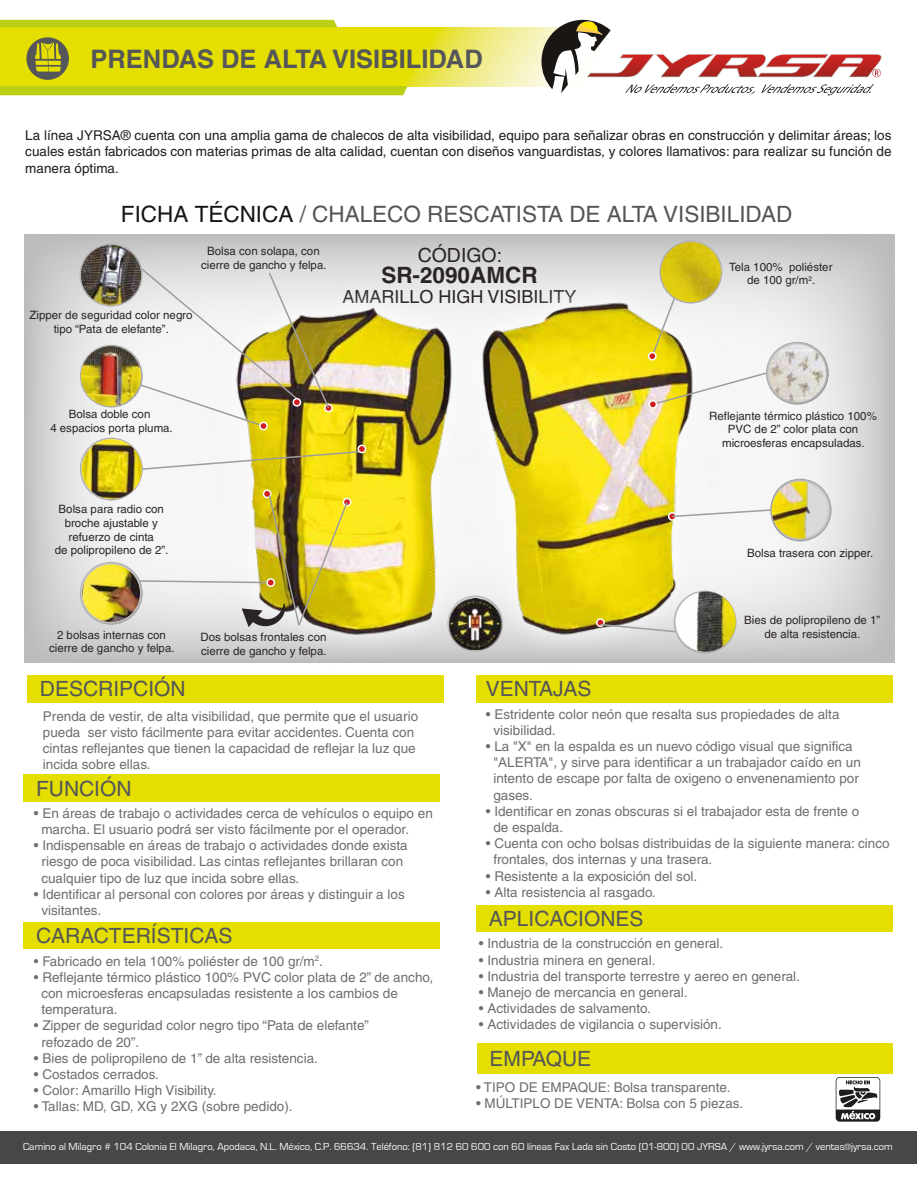
<style>
.page{position:relative;width:918px;height:1188px;background:#fff}
.page>*{position:absolute;margin:0;border:0;box-sizing:border-box;transform-origin:0 0}
.t1{font:700 25.5px "Helvetica";color:#555659}
.t2{font:22.5px "Helvetica";color:#555559}
.t3{font:700 22.5px "Helvetica";color:#2b2425}
.t4{font:21px "Helvetica";color:#555559}
.t5{font:19.5px "Helvetica";color:#2b2425}
.t6{font:18px "Helvetica";color:#2b2425}
.t7{font:13.5px/16.2px "Helvetica";color:#6e6e6e}
.t8{font:13.5px/16.5px "Helvetica";color:#1d1d1b;text-align:justify}
.t9{font:11.55px/13.8px "Helvetica";color:#2b2425;text-align:center}
.t10{font:10.5px "Eurostile";color:#fff}
.s1{color:#181613}
</style>
<div class="page">
<svg style="left:24px;top:235px;width:870px;height:428px"></svg>
<div style="left:23px;top:774px;width:417px;height:28px;background:#e4df00"></div>
<div style="left:27px;top:675px;width:416px;height:28px;background:#e4df00"></div>
<div style="left:476px;top:675px;width:417px;height:28px;background:#e4df00"></div>
<div style="left:23px;top:922px;width:417px;height:27px;background:#e4df00"></div>
<div style="left:476px;top:905px;width:416px;height:27px;background:#e4df00"></div>
<div style="left:0;top:1132px;width:916px;height:32px;background:#484647"></div>
<svg style="left:836px;top:1077px;width:44px;height:45px"></svg>
<svg style="left:0;top:27px;width:541px;height:59px;background:#e6e11d"></svg>
<div style="left:0;top:20px;width:337px;height:7px;background:#bccf15"></div>
<div style="left:0;top:86px;width:408px;height:9px;background:#bccf15"></div>
<svg style="left:541px;top:19px;width:341px;height:76px"></svg>
<svg style="left:26px;top:37px;width:43px;height:43px;background:#9c9a2c"></svg>
<div style="left:477px;top:1043px;width:415px;height:30px;background:#e4df00"></div>
<img style="left:437px;top:264px;width:293px;height:416px">
<img style="left:496px;top:297px;width:201px;height:344px">
<img style="left:199px;top:270px;width:297px;height:402px">
<img style="left:230px;top:309px;width:227px;height:330px">
<svg style="left:141px;top:450px;width:225px;height:21px"></svg>
<svg style="left:650px;top:294px;width:27px;height:64px"></svg>
<svg style="left:651px;top:371px;width:117px;height:35px"></svg>
<div style="left:259px;top:422px;width:9px;height:8px;border:2px solid #fff;border-radius:50%"></div>
<div style="left:358px;top:445px;width:7px;height:8px;background:#d11e1f;border-radius:50%"></div>
<div style="left:358px;top:445px;width:8px;height:8px;border:2px solid #fff;border-radius:50%"></div>
<div style="left:649px;top:401px;width:7px;height:7px;background:#d11e1f;border-radius:50%"></div>
<div style="left:648px;top:400px;width:9px;height:9px;border:2px solid #fff;border-radius:50%"></div>
<div style="left:649px;top:353px;width:7px;height:7px;background:#d11e1f;border-radius:50%"></div>
<div style="left:648px;top:352px;width:9px;height:9px;border:2px solid #fff;border-radius:50%"></div>
<div style="left:263px;top:490px;width:8px;height:7px;background:#d11e1f;border-radius:50%"></div>
<div style="left:263px;top:490px;width:8px;height:8px;border:2px solid #fff;border-radius:50%"></div>
<div style="left:324px;top:404px;width:9px;height:8px;border:2px solid #fff;border-radius:50%"></div>
<div style="left:343px;top:498px;width:8px;height:9px;border:2px solid #fff;border-radius:50%"></div>
<svg style="left:674px;top:591px;width:62px;height:62px"></svg>
<svg style="left:80px;top:345px;width:63px;height:62px"></svg>
<svg style="left:80px;top:562px;width:63px;height:63px"></svg>
<svg style="left:80px;top:244px;width:62px;height:62px"></svg>
<svg style="left:660px;top:241px;width:62px;height:62px"></svg>
<svg style="left:80px;top:438px;width:63px;height:62px"></svg>
<svg style="left:766px;top:342px;width:63px;height:62px"></svg>
<img style="left:769px;top:345px;width:57px;height:57px;border-radius:28px">
<div style="left:597px;top:619px;width:7px;height:7px;background:#d11e1f;border-radius:50%"></div>
<div style="left:596px;top:618px;width:9px;height:9px;border:2px solid #fff;border-radius:50%"></div>
<div style="left:668px;top:512px;width:9px;height:9px;border:2px solid #fff;border-radius:50%"></div>
<svg style="left:671px;top:508px;width:100px;height:10px"></svg>
<img style="left:82px;top:564px;width:58px;height:58px;border-radius:29px">
<svg style="left:138px;top:267px;width:192px;height:161px"></svg>
<svg style="left:770px;top:479px;width:61px;height:62px"></svg>
<img style="left:772px;top:482px;width:49px;height:57px">
<svg style="left:802px;top:507px;width:8px;height:8px"></svg>
<svg style="left:599px;top:623px;width:78px;height:10px"></svg>
<img style="left:676px;top:592px;width:60px;height:60px;border-radius:30px">
<img style="left:81px;top:346px;width:60px;height:60px;border-radius:30px">
<img style="left:81px;top:245px;width:60px;height:60px;border-radius:30px">
<img style="left:661px;top:242px;width:60px;height:60px;border-radius:30px">
<img style="left:82px;top:439px;width:60px;height:60px;border-radius:30px">
<svg style="left:447px;top:596px;width:56px;height:55px"></svg>
<img style="left:448px;top:598px;width:55px;height:51px">
<svg style="left:138px;top:494px;width:211px;height:133px"></svg>
<h1 class="t1" style="left:91px;top:43px;width:394px">PRENDAS DE ALTA VISIBILIDAD</h1>
<p class="t8" style="left:25px;top:127px;width:868px">La línea JYRSA® cuenta con una amplia gama de chalecos de alta visibilidad, equipo para señalizar obras en construcción y delimitar áreas; los cuales están fabricados con materias primas de alta calidad, cuentan con diseños vanguardistas, y colores llamativos: para realizar su función de manera óptima.</p>
<h2 class="t2" style="left:121px;top:201px;width:673px"><span class="s1">FICHA TÉCNICA</span> / CHALECO RESCATISTA DE ALTA VISIBILIDAD</h2>
<p class="t9" style="left:201px;top:244px;width:127px">Bolsa con solapa, con cierre de gancho y felpa.</p>
<p class="t9" style="left:30px;top:308px;width:165px">Zipper de seguridad color negro tipo “Pata de elefante”.</p>
<h3 class="t5" style="left:418px;top:244px;width:86px">CÓDIGO:</h3>
<h2 class="t3" style="left:381px;top:262px;width:158px">SR-2090AMCR</h2>
<h3 class="t6" style="left:342px;top:286px;width:236px">AMARILLO HIGH VISIBILITY</h3>
<p class="t9" style="left:729px;top:260px;width:105px">Tela 100% poliéster de 100 gr/m<sup>2</sup>.</p>
<p class="t9" style="left:50px;top:408px;width:124px">Bolsa doble con<br>4 espacios porta pluma.</p>
<p class="t9" style="left:709px;top:409px;width:169px">Reflejante térmico plástico 100%<br>PVC de 2” color plata con microesferas encapsuladas.</p>
<p class="t9" style="left:55px;top:502px;width:115px">Bolsa para radio con broche ajustable y refuerzo de cinta<br>de polipropileno de 2”.</p>
<p class="t9" style="left:49px;top:628px;width:127px">2 bolsas internas con cierre de gancho y felpa.</p>
<p class="t9" style="left:201px;top:630px;width:128px;text-align:left">Dos bolsas frontales con cierre de gancho y felpa.</p>
<h3 class="t4" style="left:40px;top:677px;width:147px">DESCRIPCIÓN</h3>
<h3 class="t4" style="left:486px;top:677px;width:107px">VENTAJAS</h3>
<p class="t9" style="left:747px;top:546px;width:128px">Bolsa trasera con zipper.</p>
<p class="t9" style="left:744px;top:613px;width:138px">Bies de polipropileno de 1” de alta resistencia.</p>
<p class="t7" style="left:43px;top:708px;width:377px">Prenda de vestir, de alta visibilidad, que permite que el usuario pueda ser visto fácilmente para evitar accidentes. Cuenta con cintas reflejantes que tienen la capacidad de reflejar la luz que incida sobre ellas.</p>
<h3 class="t4" style="left:36px;top:776px;width:97px">FUNCIÓN</h3>
<p class="t7" style="left:41px;top:805px;width:393px;text-indent:-8px">• En áreas de trabajo o actividades cerca de vehículos o equipo en marcha. El usuario podrá ser visto fácilmente por el operador.</p>
<p class="t7" style="left:41px;top:837px;width:368px;text-indent:-8px">• Indispensable en áreas de trabajo o actividades donde exista riesgo de poca visibilidad. Las cintas reflejantes brillaran con cualquier tipo de luz que incida sobre ellas.</p>
<p class="t7" style="left:41px;top:886px;width:365px;text-indent:-8px">• Identificar al personal con colores por áreas y distinguir a los visitantes.</p>
<h3 class="t4" style="left:36px;top:923px;width:198px">CARACTERÍSTICAS</h3>
<p class="t7" style="left:34px;top:953px;width:291px">• Fabricado en tela 100% poliéster de 100 gr/m<sup>2</sup>.</p>
<p class="t7" style="left:41px;top:969px;width:393px;text-indent:-8px">• Reflejante térmico plástico 100% PVC color plata de 2” de ancho, con microesferas encapsuladas resistente a los cambios de temperatura.</p>
<p class="t7" style="left:41px;top:1017px;width:329px;text-indent:-8px">• Zipper de seguridad color negro tipo “Pata de elefante” refozado de 20”.</p>
<p class="t7" style="left:34px;top:1050px;width:286px">• Bies de polipropileno de 1” de alta resistencia.</p>
<p class="t7" style="left:34px;top:1066px;width:127px">• Costados cerrados.</p>
<p class="t7" style="left:34px;top:1082px;width:184px">• Color: Amarillo High Visibility.</p>
<p class="t7" style="left:34px;top:1098px;width:260px">• Tallas: MD, GD, XG y 2XG (sobre pedido).</p>
<p class="t7" style="left:493px;top:706px;width:348px;text-indent:-8px">• Estridente color neón que resalta sus propiedades de alta visibilidad.</p>
<p class="t7" style="left:493px;top:738px;width:369px;text-indent:-8px">• La "X" en la espalda es un nuevo código visual que significa "ALERTA", y sirve para identificar a un trabajador caído en un intento de escape por falta de oxigeno o envenenamiento por gases.</p>
<p class="t7" style="left:493px;top:803px;width:367px;text-indent:-8px">• Identificar en zonas obscuras si el trabajador esta de frente o de espalda.</p>
<p class="t7" style="left:493px;top:835px;width:398px;text-indent:-8px">• Cuenta con ocho bolsas distribuidas de la siguiente manera: cinco frontales, dos internas y una trasera.</p>
<p class="t7" style="left:486px;top:868px;width:213px">• Resistente a la exposición del sol.</p>
<p class="t7" style="left:486px;top:884px;width:171px">• Alta resistencia al rasgado.</p>
<h3 class="t4" style="left:489px;top:907px;width:156px">APLICACIONES</h3>
<p class="t7" style="left:479px;top:936px;width:246px">• Industria de la construcción en general.</p>
<p class="t7" style="left:479px;top:952px;width:178px">• Industria minera en general.</p>
<p class="t7" style="left:479px;top:968px;width:323px">• Industria del transporte terrestre y aereo en general.</p>
<p class="t7" style="left:479px;top:984px;width:210px">• Manejo de mercancia en general.</p>
<p class="t7" style="left:479px;top:1000px;width:173px">• Actividades de salvamento.</p>
<p class="t7" style="left:479px;top:1017px;width:244px">• Actividades de vigilancia o supervisión.</p>
<h3 class="t4" style="left:490px;top:1046px;width:103px">EMPAQUE</h3>
<p class="t7" style="left:476px;top:1079px;width:256px">• TIPO DE EMPAQUE: Bolsa transparente.</p>
<p class="t7" style="left:476px;top:1095px;width:269px">• MÚLTIPLO DE VENTA: Bolsa con 5 piezas.</p>
<p class="t10" style="left:23px;top:1141px;width:871px">Camino al Milagro # 104 Colonia El Milagro, Apodaca, N.L. México, C.P. 66634. Teléfono: (81) 812 60 600 con 60 líneas Fax Lada sin Costo (01-800) 00 JYRSA / www.jyrsa.com / ventas@jyrsa.com</p>
</div>
